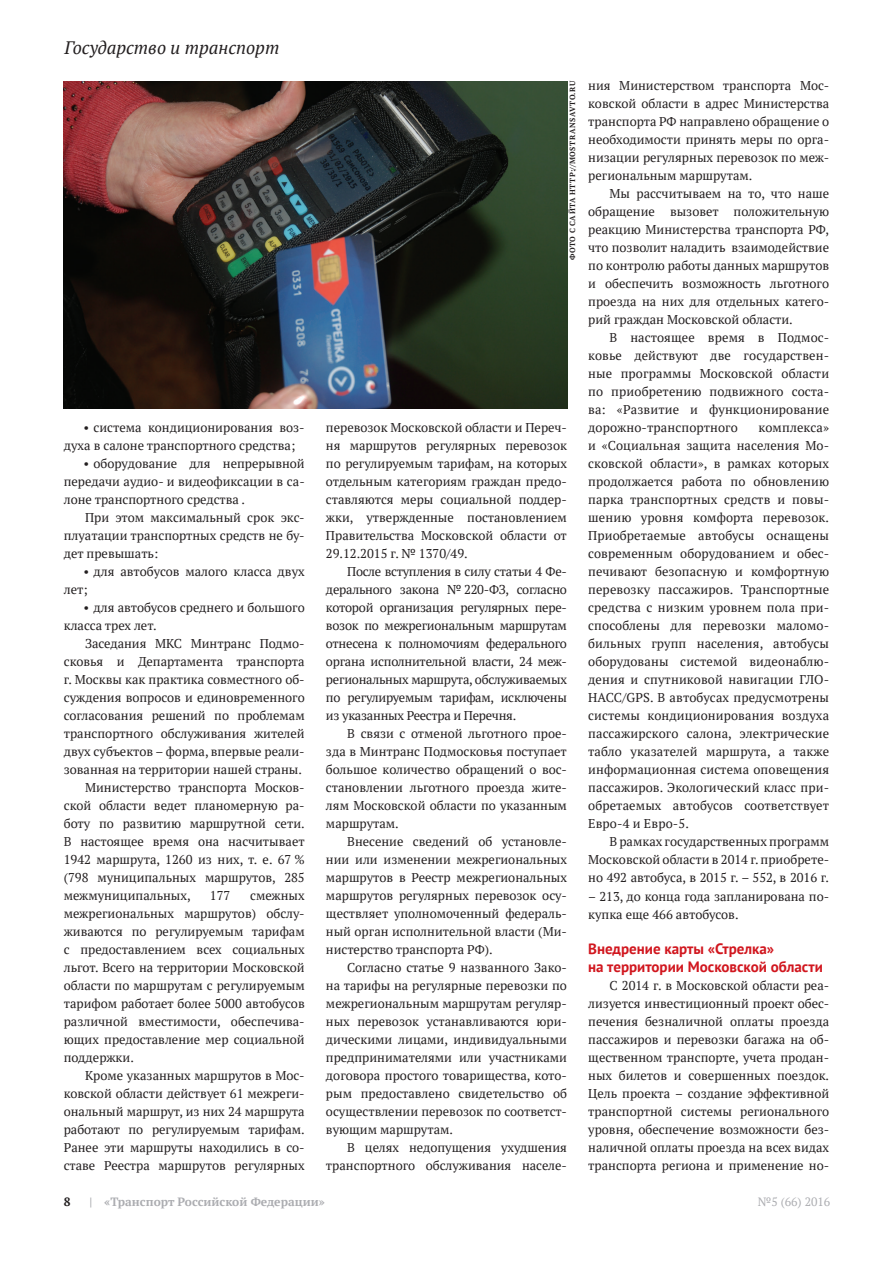
<style>
.page{position:relative;width:893px;height:1263px;background:#fff}
.page>*{position:absolute;margin:0;border:0;box-sizing:border-box;transform-origin:0 0}
.t1{font:italic 18px "PT Serif";color:#231f20}
.t2{font:700 15px/18px "PT Sans";color:#d1161e}
.t3{font:12.75px/18px "PT Serif";color:#231f20;text-align:justify}
.t4{font:700 12px "PT Serif";color:#acadb1}
.t5{font:12px "PT Serif";color:#acadb1}
.t6{font:700 12px "PT Serif";color:#231f20}
.t7{font:700 7.5px "PT Serif";letter-spacing:.08em;color:#231f20}
</style>
<div class="page">
<img style="left:64px;top:81px;width:503px;height:327px">
<h1 class="t1" style="left:65px;top:36px;width:216px">Государство и транспорт</h1>
<p class="t3" style="left:64px;top:418px;width:242px;text-indent:20px">• система кондиционирования воз&shy;духа в салоне транспортного средства;</p>
<p class="t3" style="left:64px;top:454px;width:242px;text-indent:20px">• оборудование для непрерывной передачи аудио- и видеофиксации в са&shy;лоне транспортного средства .</p>
<p class="t3" style="left:64px;top:508px;width:242px;text-indent:21px">При этом максимальный срок экс&shy;плуатации транспортных средств не бу&shy;дет превышать:</p>
<p class="t3" style="left:64px;top:562px;width:242px;text-indent:20px">• для автобусов малого класса двух лет;</p>
<p class="t3" style="left:64px;top:598px;width:242px;text-indent:20px">• для автобусов среднего и большого класса трех лет.</p>
<p class="t3" style="left:85px;top:634px;width:221px">Заседания МКС Минтранс Подмо-</p>
<p class="t3" style="left:64px;top:652px;width:242px">сковья и Департамента транспорта</p>
<p class="t3" style="left:64px;top:670px;width:242px">г. Москвы как практика совместного об-</p>
<p class="t3" style="left:64px;top:688px;width:242px">суждения вопросов и единовременного</p>
<p class="t3" style="left:64px;top:706px;width:242px">согласования решений по проблемам</p>
<p class="t3" style="left:64px;top:724px;width:242px">транспортного обслуживания жителей</p>
<p class="t3" style="left:64px;top:742px;width:242px">двух субъектов – форма, впервые реали-</p>
<p class="t3" style="left:64px;top:760px;width:240px">зованная на территории нашей страны.</p>
<p class="t3" style="left:85px;top:778px;width:221px">Министерство транспорта Москов-</p>
<p class="t3" style="left:64px;top:796px;width:242px">ской области ведет планомерную ра-</p>
<p class="t3" style="left:64px;top:814px;width:242px">боту по развитию маршрутной сети.</p>
<p class="t3" style="left:64px;top:832px;width:242px">В настоящее время она насчитывает</p>
<p class="t3" style="left:64px;top:850px;width:242px">1942 маршрута, 1260 из них, т. е. 67 %</p>
<p class="t3" style="left:64px;top:868px;width:242px">(798 муниципальных маршрутов, 285</p>
<p class="t3" style="left:64px;top:886px;width:128px">межмуниципальных,</p>
<p class="t3" style="left:210px;top:886px;width:22px">177</p>
<p class="t3" style="left:64px;top:886px;width:242px;text-indent:186px">смежных межрегиональных маршрутов) обслу&shy;живаются по регулируемым тарифам с предоставлением всех социальных льгот. Всего на территории Московской области по маршрутам с регулируемым тарифом работает более 5000 автобусов различной вместимости, обеспечива&shy;ющих предоставление мер социальной поддержки.</p>
<p class="t3" style="left:64px;top:1066px;width:242px;text-indent:21px">Кроме указанных маршрутов в Мос&shy;ковской области действует 61 межреги&shy;ональный маршрут, из них 24 маршрута работают по регулируемым тарифам.<br>Ранее эти маршруты находились в со&shy;ставе Реестра маршрутов регулярных</p>
<p class="t7" style="left:567px;top:260px;width:181px;rotate:-90deg">фото с сайта http://mostransavto.ru</p>
<p class="t3" style="left:326px;top:418px;width:242px">перевозок Московской области и Переч&shy;ня маршрутов регулярных перевозок по регулируемым тарифам, на которых отдельным категориям граждан предо&shy;ставляются меры социальной поддер&shy;жки, утвержденные постановлением Правительства Московской области от 29.12.2015 г. № 1370/49.</p>
<p class="t3" style="left:326px;top:562px;width:242px;text-indent:21px">После вступления в силу статьи 4 Фе&shy;дерального закона № 220-ФЗ, согласно которой организация регулярных пере&shy;возок по межрегиональным маршрутам отнесена к полномочиям федерального органа исполнительной власти, 24 меж&shy;региональных маршрута, обслуживаемых по регулируемым тарифам, исключены из указанных Реестра и Перечня.</p>
<p class="t3" style="left:326px;top:725px;width:242px;text-indent:21px">В связи с отменой льготного прое&shy;зда в Минтранс Подмосковья поступает большое количество обращений о вос&shy;становлении льготного проезда жите&shy;лям Московской области по указанным маршрутам.</p>
<p class="t3" style="left:326px;top:833px;width:242px;text-indent:21px">Внесение сведений об установле&shy;нии или изменении межрегиональных маршрутов в Реестр межрегиональных маршрутов регулярных перевозок осу&shy;ществляет уполномоченный федераль&shy;ный орган исполнительной власти (Ми&shy;нистерство транспорта РФ).</p>
<p class="t3" style="left:326px;top:959px;width:242px;text-indent:21px">Согласно статье 9 названного Зако&shy;на тарифы на регулярные перевозки по межрегиональным маршрутам регуляр&shy;ных перевозок устанавливаются юри&shy;дическими лицами, индивидуальными предпринимателями или участниками договора простого товарищества, кото&shy;рым предоставлено свидетельство об осуществлении перевозок по соответст&shy;вующим маршрутам.</p>
<p class="t3" style="left:326px;top:1139px;width:242px;text-align:right">В целях недопущения ухудшения транспортного обслуживания населе-</p>
<p class="t3" style="left:588px;top:77px;width:242px">ния Министерством транспорта Мос&shy;ковской области в адрес Министерства транспорта РФ направлено обращение о необходимости принять меры по орга&shy;низации регулярных перевозок по меж&shy;региональным маршрутам.</p>
<p class="t3" style="left:588px;top:185px;width:242px;text-indent:21px">Мы рассчитываем на то, что наше обращение вызовет положительную реакцию Министерства транспорта РФ, что позволит наладить взаимодействие по контролю работы данных маршрутов и обеспечить возможность льготного проезда на них для отдельных катего&shy;рий граждан Московской области.</p>
<p class="t3" style="left:588px;top:329px;width:242px;text-indent:21px">В настоящее время в Подмос&shy;ковье действуют две государствен&shy;ные программы Московской области по приобретению подвижного соста&shy;ва: «Развитие и функционирование дорожно-транспортного</p>
<p class="t3" style="left:588px;top:419px;width:242px;text-indent:170px">комплекса» и «Социальная защита населения Мо&shy;сковской области», в рамках которых продолжается работа по обновлению парка транспортных средств и повы&shy;шению уровня комфорта перевозок.<br>Приобретаемые автобусы оснащены современным оборудованием и обес&shy;печивают безопасную и комфортную перевозку пассажиров. Транспортные средства с низким уровнем пола при&shy;способлены для перевозки маломо&shy;бильных групп населения, автобусы оборудованы системой видеонаблю&shy;дения и спутниковой навигации ГЛО-НАСС/GPS. В автобусах предусмотрены системы кондиционирования воздуха пассажирского салона, электрические табло указателей маршрута, а также информационная система оповещения пассажиров. Экологический класс при&shy;обретаемых автобусов соответствует Евро-4 и Евро-5.</p>
<p class="t3" style="left:588px;top:833px;width:242px;text-indent:21px">В рамках государственных программ Московской области в 2014 г. приобрете&shy;но 492 автобуса, в 2015 г. – 552, в 2016 г.</p>
<p class="t3" style="left:588px;top:887px;width:242px">– 213, до конца года запланирована по&shy;купка еще 466 автобусов.</p>
<p class="t2" style="left:588px;top:939px;width:236px">Внедрение карты «Стрелка»<br>на территории Московской области</p>
<p class="t3" style="left:588px;top:976px;width:242px;text-indent:21px">С 2014 г. в Московской области реа&shy;лизуется инвестиционный проект обес&shy;печения безналичной оплаты проезда пассажиров и перевозки багажа на об&shy;щественном транспорте, учета продан&shy;ных билетов и совершенных поездок.<br>Цель проекта – создание эффективной транспортной системы регионального уровня, обеспечение возможности без&shy;наличной оплаты проезда на всех видах транспорта региона и применение но-</p>
<p class="t6" style="left:64px;top:1194px;width:8px">8</p>
<p class="t4" style="left:89px;top:1194px;width:237px">| «Транспорт Российской Федерации»</p>
<p class="t5" style="left:758px;top:1194px;width:74px">№5 (66) 2016</p>
</div>
